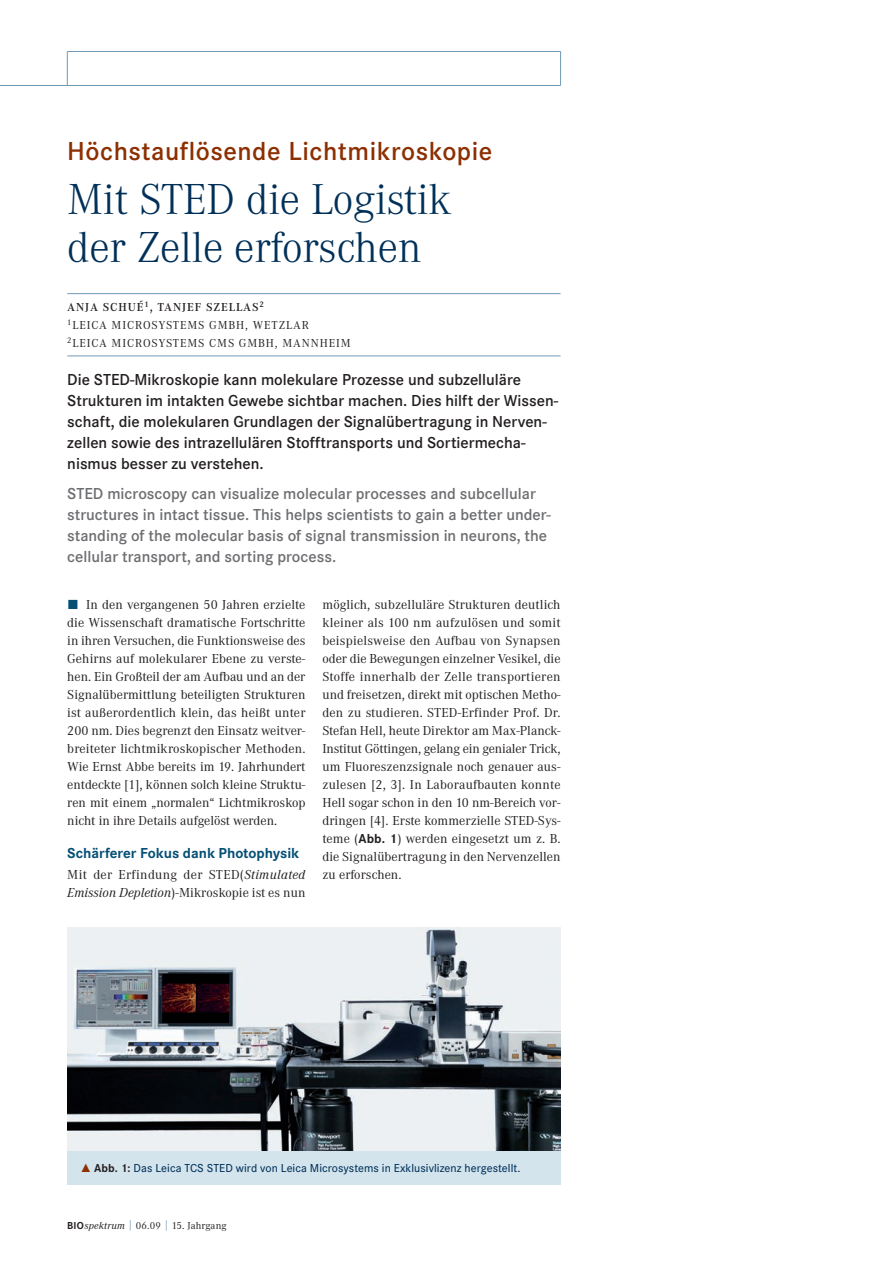
<style>
.page{position:relative;width:893px;height:1263px;background:#fff}
.page>*{position:absolute;margin:0;border:0;box-sizing:border-box;transform-origin:0 0}
.t1{font:300 45px/48px "Corporate A";letter-spacing:-.005em;color:#003058}
.t2{font:600 27px "Corporate S";letter-spacing:.02em;color:#8c2f01}
.t3{font:600 16.5px/21px "Corporate S";color:#231f20}
.t4{font:600 16.5px/21px "Corporate S";color:#6c6d70}
.t5{font:700 15px "Corporate S";color:#054f75}
.t6{font:13.5px/18px "Corporate A";letter-spacing:.005em;color:#231f20;text-align:justify}
.t7{font:12px/18px "Corporate A";letter-spacing:.075em;color:#231f20}
.t8{font:500 12px "Corporate S";letter-spacing:.005em;color:#003058}
.t9{font:10.5px "Corporate A";letter-spacing:.015em;color:#231f20}
.s1{font-weight:600}
.s2{font-family:"The Sans Expert";color:#054f75}
.s3{font-style:italic}
.s4{font-family:"Corporate S";font-weight:700}
.s5{font-family:"The Sans Expert";font-weight:400;color:#8c2f01}
.s6{font-weight:700;color:#231f20}
.s7{color:#5484a5}
</style>
<div class="page">
<hr style="left:0;top:85px;width:561px;height:1px;background:#7099b6">
<hr style="left:67px;top:51px;width:494px;height:1px;background:#7099b6">
<hr style="left:67px;top:51px;width:1px;height:34px;background:#7099b6">
<hr style="left:560px;top:51px;width:1px;height:34px;background:#7099b6">
<hr style="left:67px;top:293px;width:494px;height:1px;background:#7099b6">
<hr style="left:67px;top:355px;width:494px;height:1px;background:#7099b6">
<div style="left:67px;top:1151px;width:494px;height:34px;background:#d3e4ed"></div>
<img style="left:67px;top:928px;width:494px;height:223px">
<h2 class="t2" style="left:67px;top:140px;width:427px">Höchstauflösende Lichtmikroskopie</h2>
<h1 class="t1" style="left:67px;top:179px;width:385px">Mit STED die Logistik der Zelle erforschen</h1>
<p class="t7" style="left:67px;top:299px;width:285px"><span class="s1">ANJA SCHUÉ</span><sup>1</sup><span class="s1">, TANJEF SZELLAS</span><sup>2<br></sup><sup>1</sup>LEICA MICROSYSTEMS GMBH, WETZLAR<br><sup>2</sup>LEICA MICROSYSTEMS CMS GMBH, MANNHEIM</p>
<p class="t3" style="left:67px;top:370px;width:492px">Die STED-Mikroskopie kann molekulare Prozesse und subzelluläre Strukturen im intakten Gewebe sichtbar machen. Dies hilft der Wissen&shy;schaft, die molekularen Grundlagen der Signalübertragung in Nerven&shy;zellen sowie des intrazellulären Stofftransports und Sortiermecha&shy;nismus besser zu verstehen.</p>
<p class="t4" style="left:67px;top:484px;width:485px">STED microscopy can visualize molecular processes and subcellular structures in intact tissue. This helps scientists to gain a better under&shy;standing of the molecular basis of signal transmission in neurons, the cellular transport, and sorting process.</p>
<p class="t6" style="left:67px;top:597px;width:240px"><span class="s2">ó</span> In den vergangenen 50 Jahren erzielte die Wissenschaft dramatische Fortschritte in ihren Versuchen, die Funktionsweise des Gehirns auf molekularer Ebene zu verste&shy;hen. Ein Großteil der am Aufbau und an der Signalübermittlung beteiligten Strukturen ist außerordentlich klein, das heißt unter 200 nm. Dies begrenzt den Einsatz weitver&shy;breiteter lichtmikroskopischer Methoden.<br>Wie Ernst Abbe bereits im 19. Jahrhundert entdeckte [1], können solch kleine Struktu&shy;ren mit einem „normalen“ Lichtmikroskop nicht in ihre Details aufgelöst werden.</p>
<p class="t5" style="left:67px;top:847px;width:234px">Schärferer Fokus dank Photophysik</p>
<p class="t6" style="left:67px;top:867px;width:240px">Mit der Erfindung der STED(<span class="s3">Stimulated<br>Emission Depletion</span>)-Mikroskopie ist es nun</p>
<p class="t6" style="left:322px;top:597px;width:240px">möglich, subzelluläre Strukturen deutlich kleiner als 100 nm aufzulösen und somit beispielsweise den Aufbau von Synapsen oder die Bewegungen einzelner Vesikel, die Stoffe innerhalb der Zelle transportieren und freisetzen, direkt mit optischen Metho&shy;den zu studieren. STED-Erfinder Prof. Dr.<br>Stefan Hell, heute Direktor am Max-Planck-Institut Göttingen, gelang ein genialer Trick, um Fluoreszenzsignale noch genauer aus&shy;zulesen [2, 3]. In Laboraufbauten konnte Hell sogar schon in den 10 nm-Bereich vor&shy;dringen [4]. Erste kommerzielle STED-Sys&shy;teme (<span class="s4">Abb. 1</span>) werden eingesetzt um z. B. die Signalübertragung in den Nervenzellen zu erforschen.</p>
<p class="t8" style="left:80px;top:1163px;width:442px"><span class="s5">˚</span> <span class="s6">Abb. 1:</span> Das Leica TCS STED wird von Leica Microsystems in Exklusivlizenz hergestellt.</p>
<p class="t9" style="left:67px;top:1221px;width:161px"><span class="s4">BIO</span><span class="s3">spektrum</span> <span class="s7">|</span> 06.09 <span class="s7">|</span> 15. Jahrgang</p>
</div>
